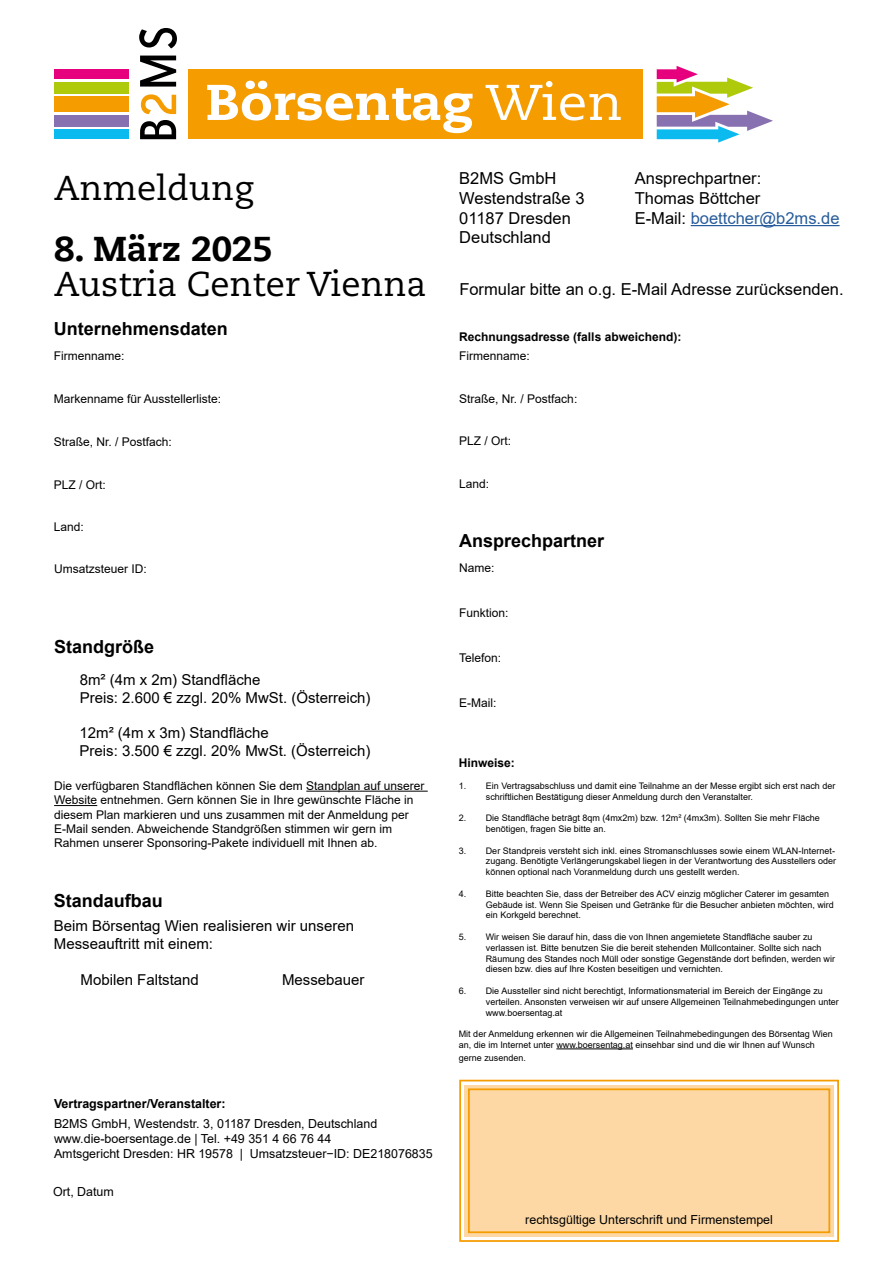
<style>
.page{position:relative;width:893px;height:1263px;background:#fff}
.page>*{position:absolute;margin:0;border:0;box-sizing:border-box;transform-origin:0 0}
.t1{font:34.5px "Caecilia LT Std";color:#000}
.t2{font:800 34.5px "Caecilia LT Std";color:#000}
.t3{font:700 18px "Arial";color:#000}
.t4{font:16.5px/19.8px "Arial";color:#000}
.t5{font:15px/18px "Arial";color:#000}
.t6{font:12.45px/15px "Arial";color:#000}
.t7{font:700 12.45px "Arial";color:#000}
.t8{font:12px/14.4px "Arial";color:#000}
.t9{font:700 12px "Arial";color:#000}
.t10{font:9px/10.8px "Arial";color:#000}
.s1{color:#275b9b}
</style>
<div class="page">
<hr style="left:691px;top:225px;width:149px;height:1px;background:#275b9b">
<svg style="left:459px;top:1079px;width:380px;height:163px;background:#fcd8a4"></svg>
<div style="left:468px;top:1088px;width:362px;height:145px;border:2px solid #f59c00"></div>
<div style="left:54px;top:115px;width:75px;height:12px;background:#8871b1"></div>
<div style="left:54px;top:129px;width:75px;height:10px;background:#0bbbef"></div>
<div style="left:54px;top:82px;width:75px;height:12px;background:#afca0b"></div>
<div style="left:54px;top:96px;width:75px;height:16px;background:#f59c00"></div>
<div style="left:54px;top:69px;width:75px;height:10px;background:#e6007d"></div>
<svg style="left:140px;top:120px;width:36px;height:19px"></svg>
<svg style="left:141px;top:94px;width:35px;height:20px"></svg>
<svg style="left:140px;top:56px;width:36px;height:31px"></svg>
<svg style="left:139px;top:28px;width:38px;height:20px"></svg>
<svg style="left:657px;top:66px;width:116px;height:77px"></svg>
<div style="left:188px;top:69px;width:454px;height:70px;background:#f59c00"></div>
<svg style="left:207px;top:81px;width:266px;height:52px"></svg>
<svg style="left:486px;top:81px;width:135px;height:40px"></svg>
<hr style="left:556px;top:1048px;width:77px;height:1px;background:#000">
<hr style="left:306px;top:791px;width:122px;height:1px;background:#000">
<hr style="left:54px;top:805px;width:43px;height:1px;background:#000">
<h1 class="t1" style="left:54px;top:168px;width:201px">Anmeldung</h1>
<h1 class="t2" style="left:54px;top:228px;width:221px">8. März 2025</h1>
<h1 class="t1" style="left:54px;top:264px;width:374px">Austria Center Vienna</h1>
<h2 class="t3" style="left:54px;top:315px;width:176px">Unternehmensdaten</h2>
<h3 class="t8" style="left:54px;top:349px;width:72px">Firmenname:</h3>
<h3 class="t8" style="left:54px;top:391px;width:169px">Markenname für Ausstellerliste:</h3>
<h3 class="t8" style="left:54px;top:434px;width:120px">Straße, Nr. / Postfach:</h3>
<h3 class="t8" style="left:54px;top:477px;width:54px">PLZ / Ort:</h3>
<h3 class="t8" style="left:54px;top:520px;width:32px">Land:</h3>
<h3 class="t8" style="left:54px;top:562px;width:94px">Umsatzsteuer ID:</h3>
<h2 class="t3" style="left:54px;top:634px;width:102px">Standgröße</h2>
<h3 class="t5" style="left:80px;top:671px;width:292px">8m² (4m x 2m) Standfläche<br>Preis: 2.600 € zzgl. 20% MwSt. (Österreich)</h3>
<h3 class="t5" style="left:79px;top:724px;width:292px">12m² (4m x 3m) Standfläche<br>Preis: 3.500 € zzgl. 20% MwSt. (Österreich)</h3>
<p class="t8" style="left:54px;top:778px;width:372px">Die verfügbaren Standflächen können Sie dem Standplan auf unserer Website entnehmen. Gern können Sie in Ihre gewünschte Fläche in diesem Plan markieren und uns zusammen mit der Anmeldung per E-Mail senden. Abweichende Standgrößen stimmen wir gern im Rahmen unserer Sponsoring-Pakete individuell mit Ihnen ab.</p>
<h2 class="t3" style="left:54px;top:888px;width:111px">Standaufbau</h2>
<h3 class="t5" style="left:54px;top:917px;width:302px">Beim Börsentag Wien realisieren wir unseren<br>Messeauftritt mit einem:</h3>
<h3 class="t5" style="left:81px;top:971px;width:120px">Mobilen Faltstand</h3>
<h3 class="t5" style="left:282px;top:971px;width:84px">Messebauer</h3>
<h3 class="t7" style="left:54px;top:1095px;width:173px">Vertragspartner/Veranstalter:</h3>
<h3 class="t6" style="left:54px;top:1116px;width:380px">B2MS GmbH, Westendstr. 3, 01187 Dresden, Deutschland www.die-boersentage.de | Tel. +49 351 4 66 76 44<br>Amtsgericht Dresden: HR 19578 | Umsatzsteuer−ID: DE218076835</h3>
<h3 class="t6" style="left:53px;top:1184px;width:62px">Ort, Datum</h3>
<h3 class="t4" style="left:459px;top:168px;width:127px">B2MS GmbH<br>Westendstraße 3<br>01187 Dresden<br>Deutschland</h3>
<h3 class="t4" style="left:459px;top:279px;width:386px">Formular bitte an o.g. E-Mail Adresse zurücksenden.</h3>
<h3 class="t4" style="left:635px;top:168px;width:206px">Ansprechpartner:<br>Thomas Böttcher<br>E-Mail: <span class="s1">boettcher@b2ms.de</span></h3>
<h3 class="t9" style="left:459px;top:329px;width:224px">Rechnungsadresse (falls abweichend):</h3>
<h3 class="t8" style="left:459px;top:349px;width:72px">Firmenname:</h3>
<h3 class="t8" style="left:459px;top:392px;width:120px">Straße, Nr. / Postfach:</h3>
<h3 class="t8" style="left:459px;top:434px;width:54px">PLZ / Ort:</h3>
<h3 class="t8" style="left:459px;top:476px;width:32px">Land:</h3>
<h2 class="t3" style="left:459px;top:528px;width:147px">Ansprechpartner</h2>
<h3 class="t8" style="left:459px;top:561px;width:37px">Name:</h3>
<h3 class="t8" style="left:459px;top:605px;width:51px">Funktion:</h3>
<h3 class="t8" style="left:459px;top:650px;width:44px">Telefon:</h3>
<h3 class="t8" style="left:459px;top:695px;width:39px">E-Mail:</h3>
<h3 class="t9" style="left:459px;top:754px;width:58px">Hinweise:</h3>
<p class="t10" style="left:486px;top:780px;width:351px;text-indent:-27px">1. Ein Vertragsabschluss und damit eine Teilnahme an der Messe ergibt sich erst nach der schriftlichen Bestätigung dieser Anmeldung durch den Veranstalter.</p>
<p class="t10" style="left:486px;top:812px;width:336px;text-indent:-27px">2. Die Standfläche beträgt 8qm (4mx2m) bzw. 12m² (4mx3m). Sollten Sie mehr Fläche benötigen, fragen Sie bitte an.</p>
<p class="t10" style="left:486px;top:845px;width:352px;text-indent:-27px">3. Der Standpreis versteht sich inkl. eines Stromanschlusses sowie einem WLAN-Internet&shy;zugang. Benötigte Verlängerungskabel liegen in der Verantwortung des Ausstellers oder können optional nach Voranmeldung durch uns gestellt werden.</p>
<p class="t10" style="left:486px;top:888px;width:350px;text-indent:-27px">4. Bitte beachten Sie, dass der Betreiber des ACV einzig möglicher Caterer im gesamten<br>Gebäude ist. Wenn Sie Speisen und Getränke für die Besucher anbieten möchten, wird ein Korkgeld berechnet.</p>
<p class="t10" style="left:486px;top:931px;width:351px;text-indent:-27px">5. Wir weisen Sie darauf hin, dass die von Ihnen angemietete Standfläche sauber zu verlassen ist. Bitte benutzen Sie die bereit stehenden Müllcontainer. Sollte sich nach Räumung des Standes noch Müll oder sonstige Gegenstände dort befinden, werden wir diesen bzw. dies auf Ihre Kosten beseitigen und vernichten.</p>
<p class="t10" style="left:486px;top:985px;width:355px;text-indent:-27px">6. Die Aussteller sind nicht berechtigt, Informationsmaterial im Bereich der Eingänge zu verteilen. Ansonsten verweisen wir auf unsere Allgemeinen Teilnahmebedingungen unter www.boersentag.at</p>
<p class="t10" style="left:459px;top:1028px;width:376px">Mit der Anmeldung erkennen wir die Allgemeinen Teilnahmebedingungen des Börsentag Wien an, die im Internet unter www.boersentag.at einsehbar sind und die wir Ihnen auf Wunsch</p>
<p class="t10" style="left:459px;top:1052px;width:69px">gerne zusenden.</p>
<h3 class="t6" style="left:525px;top:1212px;width:249px">rechtsgültige Unterschrift und Firmenstempel</h3>
</div>
